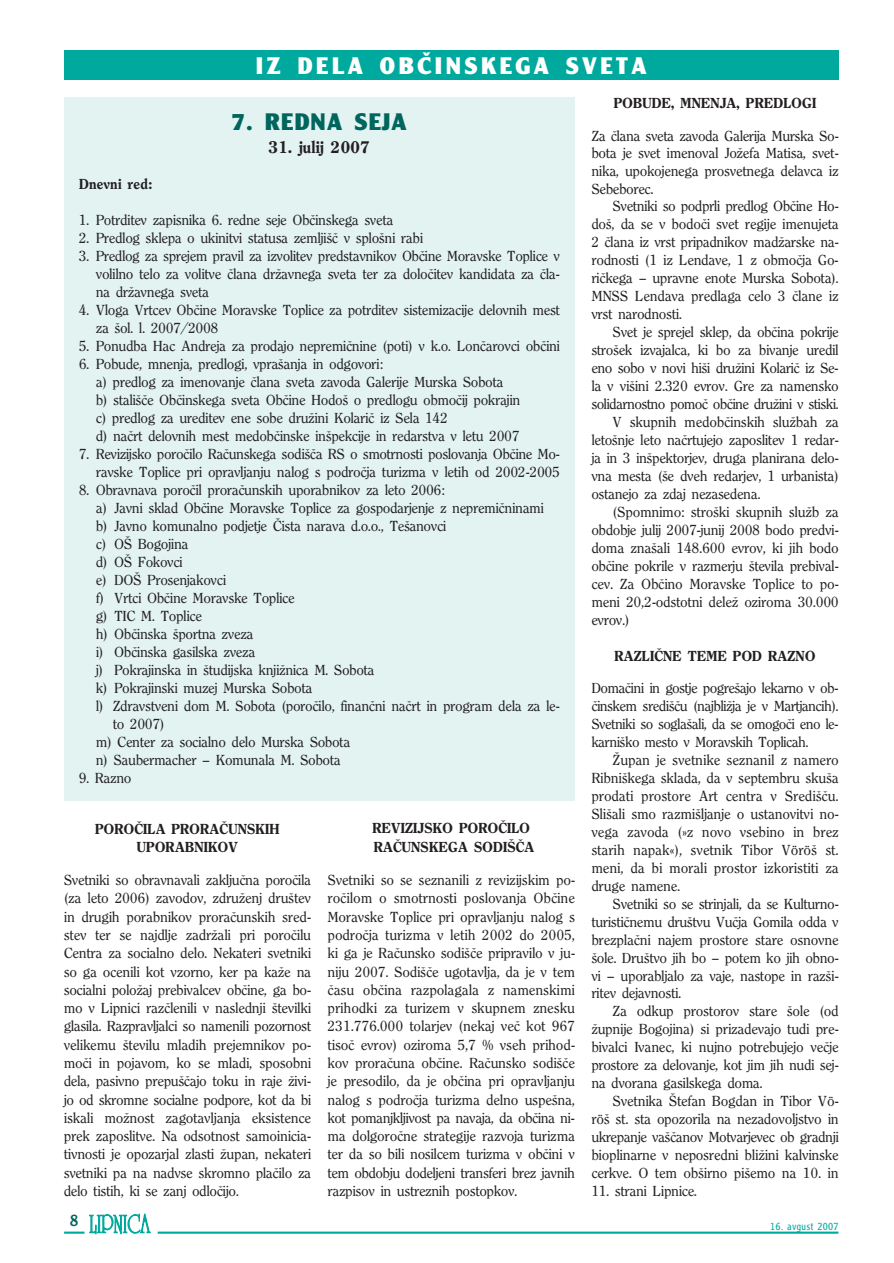
<style>
.page{position:relative;width:894px;height:1263px;background:#fff}
.page>*{position:absolute;margin:0;border:0;box-sizing:border-box;transform-origin:0 0}
.t1{font:23.25px "Clearface Goth UB";letter-spacing:.12em;color:#fff}
.t2{font:23.25px "Clearface Goth UB";letter-spacing:.02em;color:#00665d}
.t3{font:16.5px "Clearface B";letter-spacing:.02em;color:#231f20}
.t4{font:16.5px "Clearface Goth N";color:#00665d}
.t5{font:14.25px/18px "Clearface N";letter-spacing:.02em;color:#231f20;text-align:justify}
.t6{font:14.25px/18.3px "Clearface B";letter-spacing:.02em;color:#231f20;text-align:center}
.t7{font:14.25px "Clearface N";color:#231f20}
.t8{font:10.5px "Clearface Goth L";letter-spacing:.02em;color:#00a99d}
</style>
<div class="page">
<div style="left:64px;top:50px;width:774px;height:30px;background:#00a99d"></div>
<hr style="left:158px;top:1231px;width:680px;height:2px;background:#00a99d">
<hr style="left:64px;top:1231px;width:20px;height:2px;background:#00a99d">
<svg style="left:89px;top:1214px;width:61px;height:20px"></svg>
<div style="left:64px;top:97px;width:510px;height:703px;background:#e2f3f2"></div>
<h1 class="t1" style="left:255px;top:57px;width:393px">IZ DELA OBŒINSKEGA SVETA</h1>
<h1 class="t2" style="left:231px;top:114px;width:178px">7. REDNA SEJA</h1>
<p class="t3" style="left:269px;top:140px;width:102px">31. julij 2007</p>
<p class="t6" style="left:79px;top:175px;width:74px">Dnevni red:</p>
<p class="t5" style="left:79px;top:211px;width:315px">1. Potrditev zapisnika 6. redne seje Obœinskega sveta</p>
<p class="t5" style="left:79px;top:229px;width:345px">2. Predlog sklepa o ukinitvi statusa zemljiøœ v sploøni rabi</p>
<p class="t5" style="left:96px;top:247px;width:465px;text-indent:-17px">3. Predlog za sprejem pravil za izvolitev predstavnikov Obœine Moravske Toplice v volilno telo za volitve œlana dræavnega sveta ter za doloœitev kandidata za œla&shy;na dræavnega sveta</p>
<p class="t5" style="left:96px;top:301px;width:465px;text-indent:-17px">4. Vloga Vrtcev Obœine Moravske Toplice za potrditev sistemizacije delovnih mest za øol. l. 2007/2008</p>
<p class="t5" style="left:79px;top:337px;width:482px">5. Ponudba Hac Andreja za prodajo nepremiœnine (poti) v k.o. Lonœarovci obœini</p>
<p class="t5" style="left:96px;top:355px;width:425px;text-align:left;text-indent:-17px">6. Pobude, mnenja, predlogi, vpraøanja in odgovori:<br>a) predlog za imenovanje œlana sveta zavoda Galerije Murska Sobota<br>b) staliøœe Obœinskega sveta Obœine Hodoø o predlogu obmoœij pokrajin c) predlog za ureditev ene sobe druæini Kolariœ iz Sela 142<br>d) naœrt delovnih mest medobœinske inøpekcije in redarstva v letu 2007</p>
<p class="t5" style="left:79px;top:445px;width:482px;text-align:right">7. Revizijsko poroœilo Raœunskega sodiøœa RS o smotrnosti poslovanja Obœine Mo&shy;ravske Toplice pri opravljanju nalog s podroœja turizma v letih od 2002-2005</p>
<p class="t5" style="left:79px;top:481px;width:367px">8. Obravnava poroœil proraœunskih uporabnikov za leto 2006:</p>
<p class="t5" style="left:96px;top:499px;width:449px">a) Javni sklad Obœine Moravske Toplice za gospodarjenje z nepremiœninami</p>
<p class="t5" style="left:96px;top:517px;width:351px">b) Javno komunalno podjetje Œista narava d.o.o., Teøanovci</p>
<p class="t5" style="left:96px;top:535px;width:93px">c) OØ Bogojina</p>
<p class="t5" style="left:96px;top:553px;width:88px">d) OØ Fokovci</p>
<p class="t5" style="left:96px;top:571px;width:131px">e) DOØ Prosenjakovci</p>
<p class="t5" style="left:96px;top:589px;width:200px">f) Vrtci Obœine Moravske Toplice</p>
<p class="t5" style="left:96px;top:607px;width:107px">g) TIC M. Toplice</p>
<p class="t5" style="left:96px;top:625px;width:158px">h) Obœinska øportna zveza</p>
<p class="t5" style="left:96px;top:643px;width:160px">i) Obœinska gasilska zveza</p>
<p class="t5" style="left:96px;top:661px;width:279px">j) Pokrajinska in øtudijska knjiænica M. Sobota</p>
<p class="t5" style="left:96px;top:679px;width:217px">k) Pokrajinski muzej Murska Sobota</p>
<p class="t5" style="left:96px;top:697px;width:465px">l) Zdravstveni dom M. Sobota (poroœilo, finanœni naœrt in program dela za le-</p>
<p class="t5" style="left:113px;top:715px;width:53px">to 2007)</p>
<p class="t5" style="left:96px;top:733px;width:255px">m) Center za socialno delo Murska Sobota</p>
<p class="t5" style="left:96px;top:751px;width:246px">n) Saubermacher – Komunala M. Sobota</p>
<p class="t5" style="left:79px;top:769px;width:54px">9. Razno</p>
<p class="t6" style="left:95px;top:820px;width:186px">POROŒILA PRORAŒUNSKIH<br>UPORABNIKOV</p>
<p class="t5" style="left:64px;top:871px;width:248px">Svetniki so obravnavali zakljuœna poroœila (za leto 2006) zavodov, zdruæenj druøtev in drugih porabnikov proraœunskih sred&shy;stev ter se najdlje zadræali pri poroœilu Centra za socialno delo. Nekateri svetniki so ga ocenili kot vzorno, ker pa kaæe na socialni poloæaj prebivalcev obœine, ga bo&shy;mo v Lipnici razœlenili v naslednji øtevilki glasila. Razpravljalci so namenili pozornost velikemu øtevilu mladih prejemnikov po&shy;moœi in pojavom, ko se mladi, sposobni dela, pasivno prepuøœajo toku in raje æivi&shy;jo od skromne socialne podpore, kot da bi iskali moænost zagotavljanja eksistence prek zaposlitve. Na odsotnost samoinicia&shy;tivnosti je opozarjal zlasti æupan, nekateri svetniki pa na nadvse skromno plaœilo za delo tistih, ki se zanj odloœijo.</p>
<p class="t4" style="left:70px;top:1213px;width:10px">8</p>
<p class="t6" style="left:372px;top:820px;width:163px;text-align:left">REVIZIJSKO POROŒILO<br>RAŒUNSKEGA SODIØŒA</p>
<p class="t5" style="left:328px;top:871px;width:248px">Svetniki so se seznanili z revizijskim po&shy;roœilom o smotrnosti poslovanja Obœine Moravske Toplice pri opravljanju nalog s podroœja turizma v letih 2002 do 2005, ki ga je Raœunsko sodiøœe pripravilo v ju&shy;niju 2007. Sodiøœe ugotavlja, da je v tem œasu obœina razpolagala z namenskimi prihodki za turizem v skupnem znesku 231.776.000 tolarjev (nekaj veœ kot 967 tisoœ evrov) oziroma 5,7 % vseh prihod&shy;kov proraœuna obœine. Raœunsko sodiøœe je presodilo, da je obœina pri opravljanju nalog s podroœja turizma delno uspeøna, kot pomanjkljivost pa navaja, da obœina ni&shy;ma dolgoroœne strategije razvoja turizma ter da so bili nosilcem turizma v obœini v tem obdobju dodeljeni transferi brez javnih razpisov in ustreznih postopkov.</p>
<p class="t6" style="left:613px;top:95px;width:204px">POBUDE, MNENJA, PREDLOGI</p>
<p class="t5" style="left:591px;top:127px;width:248px">Za œlana sveta zavoda Galerija Murska So&shy;bota je svet imenoval Joæefa Matisa, svet&shy;nika, upokojenega prosvetnega delavca iz Sebeborec.</p>
<p class="t5" style="left:591px;top:198px;width:248px;text-indent:21px">Svetniki so podprli predlog Obœine Ho&shy;doø, da se v bodoœi svet regije imenujeta 2 œlana iz vrst pripadnikov madæarske na&shy;rodnosti (1 iz Lendave, 1 z obmoœja Go&shy;riœkega – upravne enote Murska Sobota).<br>MNSS Lendava predlaga celo 3 œlane iz vrst narodnosti.</p>
<p class="t5" style="left:613px;top:324px;width:227px">Svet je sprejel sklep, da obœina pokrije</p>
<p class="t5" style="left:591px;top:342px;width:248px">stroøek izvajalca, ki bo za bivanje uredil</p>
<p class="t5" style="left:591px;top:360px;width:248px">eno sobo v novi hiøi druæini Kolariœ iz Se-</p>
<p class="t5" style="left:591px;top:378px;width:248px">la v viøini 2.320 evrov. Gre za namensko</p>
<p class="t7" style="left:591px;top:398px;width:248px">solidarnostno pomoœ obœine druæini v stiski.</p>
<p class="t5" style="left:613px;top:414px;width:227px">V skupnih medobœinskih sluæbah za</p>
<p class="t5" style="left:591px;top:432px;width:248px">letoønje leto naœrtujejo zaposlitev 1 redar-</p>
<p class="t5" style="left:591px;top:449px;width:248px">ja in 3 inøpektorjev, druga planirana delo-</p>
<p class="t5" style="left:591px;top:467px;width:248px">vna mesta (øe dveh redarjev, 1 urbanista)</p>
<p class="t5" style="left:591px;top:485px;width:170px">ostanejo za zdaj nezasedena.</p>
<p class="t5" style="left:613px;top:503px;width:227px">(Spomnimo: stroøki skupnih sluæb za</p>
<p class="t5" style="left:591px;top:521px;width:248px">obdobje julij 2007-junij 2008 bodo predvi-</p>
<p class="t5" style="left:591px;top:539px;width:248px">doma znaøali 148.600 evrov, ki jih bodo</p>
<p class="t5" style="left:591px;top:557px;width:248px">obœine pokrile v razmerju øtevila prebival-</p>
<p class="t5" style="left:591px;top:575px;width:248px">cev. Za Obœino Moravske Toplice to po-</p>
<p class="t5" style="left:591px;top:593px;width:248px">meni 20,2-odstotni deleæ oziroma 30.000</p>
<p class="t5" style="left:591px;top:611px;width:39px">evrov.)</p>
<p class="t6" style="left:614px;top:647px;width:202px">RAZLIŒNE TEME POD RAZNO</p>
<p class="t5" style="left:591px;top:680px;width:248px">Domaœini in gostje pogreøajo lekarno v ob - œinskem srediøœu (najbliæja je v Martjancih).<br>Svetniki so soglaøali, da se omogoœi eno le&shy;karniøko mesto v Moravskih Toplicah.</p>
<p class="t5" style="left:591px;top:751px;width:248px;text-indent:21px">Æupan je svetnike seznanil z namero Ribniøkega sklada, da v septembru skuøa prodati prostore Art centra v Srediøœu.<br>Sliøali smo razmiøljanje o ustanovitvi no&shy;vega zavoda (»z novo vsebino in brez starih napak«), svetnik Tibor Vöröø st. meni, da bi morali prostor izkoristiti za druge namene.</p>
<p class="t5" style="left:591px;top:895px;width:248px;text-indent:21px">Svetniki so se strinjali, da se Kulturno&shy;turistiœnemu druøtvu Vuœja Gomila odda v brezplaœni najem prostore stare osnovne øole. Druøtvo jih bo – potem ko jih obno&shy;vi – uporabljalo za vaje, nastope in razøi&shy;ritev dejavnosti.</p>
<p class="t5" style="left:591px;top:1003px;width:248px;text-indent:21px">Za odkup prostorov stare øole (od æupnije Bogojina) si prizadevajo tudi pre&shy;bivalci Ivanec, ki nujno potrebujejo veœje prostore za delovanje, kot jim jih nudi sej&shy;na dvorana gasilskega doma.</p>
<p class="t5" style="left:591px;top:1093px;width:248px;text-indent:21px">Svetnika Øtefan Bogdan in Tibor Vö&shy;röø st. sta opozorila na nezadovoljstvo in ukrepanje vaøœanov Motvarjevec ob gradnji bioplinarne v neposredni bliæini kalvinske cerkve. O tem obøirno piøemo na 10. in</p>
<p class="t5" style="left:591px;top:1182px;width:107px">11. strani Lipnice.</p>
<p class="t8" style="left:770px;top:1222px;width:70px">16. avgust 2007</p>
</div>
